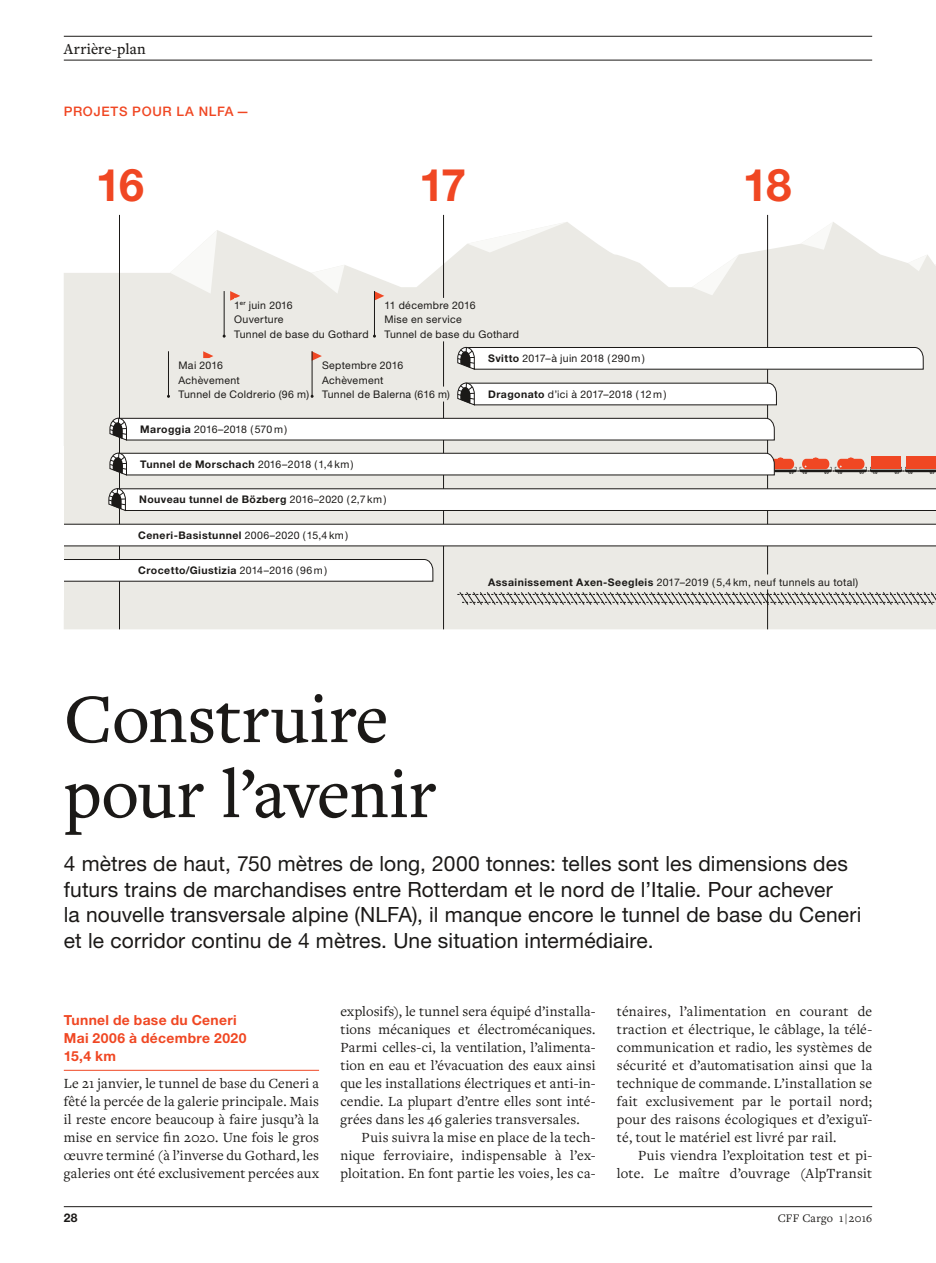
<style>
.page{position:relative;width:936px;height:1263px;background:#fff}
.page>*{position:absolute;margin:0;border:0;box-sizing:border-box;transform-origin:0 0}
.t1{font:500 72px/75px "Freight Text Pro";letter-spacing:-.005em;color:#1b1917}
.t2{font:700 45px "Helvetica Neue LT Std";color:#f04723}
.t3{font:21px/25.5px "Helvetica Neue LT Std";letter-spacing:.005em;color:#1b1917}
.t4{font:500 15.75px "Freight Text Pro";letter-spacing:.005em;color:#1b1917}
.t5{font:14.55px/18px "Freight Text Pro";letter-spacing:.015em;color:#1b1917;text-align:justify}
.t6{font:700 13.8px/18px "Helvetica Neue LT Std";letter-spacing:.025em;color:#f04723}
.t7{font:500 13.2px "Helvetica Neue LT Std";letter-spacing:.05em;color:#f04723}
.t8{font:12px "Freight Text Pro";letter-spacing:.02em;color:#1b1917}
.t9{font:700 12px "Helvetica Neue LT Std";color:#1b1917}
.t10{font:10.5px/14.2px "Helvetica Neue LT Std";letter-spacing:.03em;color:#1b1917}
.t11{font:700 10.5px "Helvetica Neue LT Std";letter-spacing:.04em;color:#1b1917}
.t12{font:10.5px "Helvetica Neue LT Std";letter-spacing:.005em;color:#1b1917}
.s1{font-weight:700}
.s2{font-weight:400}
</style>
<div class="page">
<hr style="left:64px;top:1206px;width:808px;height:1px;background:#1b1917">
<svg style="left:64px;top:214px;width:871px;height:415px;fill:#ebeae5"></svg>
<svg style="left:467px;top:222px;width:100px;height:30px"></svg>
<svg style="left:800px;top:222px;width:33px;height:28px"></svg>
<svg style="left:692px;top:254px;width:47px;height:41px"></svg>
<svg style="left:170px;top:230px;width:47px;height:64px"></svg>
<svg style="left:311px;top:265px;width:33px;height:29px"></svg>
<svg style="left:907px;top:254px;width:20px;height:17px"></svg>
<hr style="left:64px;top:36px;width:808px;height:1px;background:#1b1917">
<hr style="left:64px;top:60px;width:808px;height:1px;background:#1b1917">
<hr style="left:64px;top:1070px;width:255px;height:1px;background:#f04723">
<svg style="left:457px;top:591px;width:478px;height:15px;background:#bfbeb9"></svg>
<hr style="left:119px;top:215px;width:1px;height:414px;background:#1b1917">
<hr style="left:443px;top:215px;width:1px;height:414px;background:#1b1917">
<hr style="left:767px;top:215px;width:1px;height:414px;background:#1b1917">
<div style="left:488px;top:574px;width:168px;height:15px;background:#ebeae5"></div>
<div style="left:754px;top:574px;width:101px;height:15px;background:#ebeae5"></div>
<svg style="left:230px;top:291px;width:10px;height:10px"></svg>
<hr style="left:224px;top:291px;width:1px;height:45px;background:#1b1917">
<div style="left:234px;top:298px;width:6px;height:15px;background:#ebeae5"></div>
<div style="left:240px;top:293px;width:6px;height:15px;background:#ebeae5"></div>
<div style="left:246px;top:298px;width:47px;height:15px;background:#ebeae5"></div>
<div style="left:234px;top:312px;width:49px;height:15px;background:#ebeae5"></div>
<div style="left:234px;top:326px;width:134px;height:15px;background:#ebeae5"></div>
<svg style="left:375px;top:291px;width:9px;height:10px"></svg>
<hr style="left:374px;top:291px;width:1px;height:45px;background:#1b1917">
<div style="left:384px;top:298px;width:91px;height:15px;background:#ebeae5"></div>
<div style="left:384px;top:312px;width:78px;height:15px;background:#ebeae5"></div>
<div style="left:384px;top:326px;width:135px;height:15px;background:#ebeae5"></div>
<svg style="left:64px;top:347px;width:871px;height:235px"></svg>
<p class="t4" style="left:64px;top:38px;width:83px">Arrière-plan</p>
<p class="t7" style="left:64px;top:103px;width:187px">PROJETS POUR LA NLFA —</p>
<h2 class="t2" style="left:96px;top:157px;width:50px">16</h2>
<h2 class="t2" style="left:419px;top:157px;width:49px">17</h2>
<h2 class="t2" style="left:742px;top:157px;width:50px">18</h2>
<p class="t10" style="left:234px;top:298px;width:136px">1<sup>er</sup> juin 2016<br>Ouverture<br>Tunnel de base du Gothard</p>
<p class="t10" style="left:384px;top:298px;width:136px">11 décembre 2016<br>Mise en service<br>Tunnel de base du Gothard</p>
<p class="t10" style="left:322px;top:358px;width:129px">Septembre 2016<br>Achèvement<br>Tunnel de Balerna (616 m)</p>
<p class="t10" style="left:488px;top:351px;width:158px"><span class="s1">Svitto</span> 2017–à juin 2018 ( 290 m )</p>
<p class="t10" style="left:178px;top:358px;width:132px">Mai 2016<br>Achèvement<br>Tunnel de Coldrerio (96 m)</p>
<p class="t12" style="left:488px;top:388px;width:180px"><span class="s1">Dragonato</span> d’ici à 2017–2018 ( 12 m )</p>
<p class="t12" style="left:140px;top:423px;width:148px"><span class="s1">Maroggia</span> 2016–2018 ( 570 m )</p>
<p class="t11" style="left:140px;top:458px;width:215px">Tunnel de Morschach <span class="s2">2016–2018 (1,4 km )</span></p>
<p class="t11" style="left:139px;top:493px;width:249px">Nouveau tunnel de Bözberg <span class="s2">2016–2020 ( 2,7 km )</span></p>
<p class="t11" style="left:138px;top:529px;width:211px">Ceneri-Basistunnel <span class="s2">2006–2020 (15,4 km )</span></p>
<p class="t11" style="left:138px;top:564px;width:190px">Crocetto/Giustizia <span class="s2">2014–2016 (96 m )</span></p>
<p class="t10" style="left:488px;top:575px;width:371px"><span class="s1">Assainissement Axen-Seegleis</span> 2017–2019 ( 5,4 km, neuf tunnels au total)</p>
<h1 class="t1" style="left:64px;top:679px;width:374px">Construire pour l’avenir</h1>
<p class="t3" style="left:64px;top:850px;width:799px">4 mètres de haut, 750 mètres de long, 2000 tonnes: telles sont les dimensions des futurs trains de marchandises entre Rotterdam et le nord de l’Italie. Pour achever<br>la nouvelle transversale alpine (NLFA), il manque encore le tunnel de base du Ceneri et le corridor continu de 4 mètres. Une situation intermédiaire.</p>
<p class="t6" style="left:64px;top:1011px;width:184px">Tunnel de base du Ceneri<br>Mai 2006 à décembre 2020<br>15,4 km</p>
<p class="t5" style="left:64px;top:1074px;width:257px">Le 21 janvier, le tunnel de base du Ceneri a fêté la percée de la galerie principale. Mais il reste encore beaucoup à faire jusqu’à la mise en service fin 2020. Une fois le gros œuvre terminé (à l’inverse du Gothard, les galeries ont été exclusivement percées aux</p>
<p class="t5" style="left:340px;top:1002px;width:257px">explosifs), le tunnel sera équipé d’installa&shy;tions mécaniques et électromécaniques.<br>Parmi celles-ci, la ventilation, l’alimenta&shy;tion en eau et l’évacuation des eaux ainsi que les installations électriques et anti-in&shy;cendie. La plupart d’entre elles sont inté&shy;grées dans les 46 galeries transversales.</p>
<p class="t5" style="left:340px;top:1128px;width:257px;text-indent:21px">Puis suivra la mise en place de la tech&shy;nique ferroviaire, indispensable à l’ex&shy;ploitation. En font partie les voies, les ca-</p>
<p class="t5" style="left:617px;top:1002px;width:257px">ténaires, l’alimentation en courant de traction et électrique, le câblage, la télé&shy;communication et radio, les systèmes de sécurité et d’automatisation ainsi que la technique de commande. L’installation se fait exclusivement par le portail nord; pour des raisons écologiques et d’exiguï&shy;té, tout le matériel est livré par rail.</p>
<p class="t5" style="left:617px;top:1146px;width:257px;text-align:right">Puis viendra l’exploitation test et pi&shy;lote. Le maître d’ouvrage (AlpTransit</p>
<p class="t9" style="left:64px;top:1210px;width:15px">28</p>
<p class="t8" style="left:777px;top:1210px;width:96px">CFF Cargo 1 | 2016</p>
</div>
